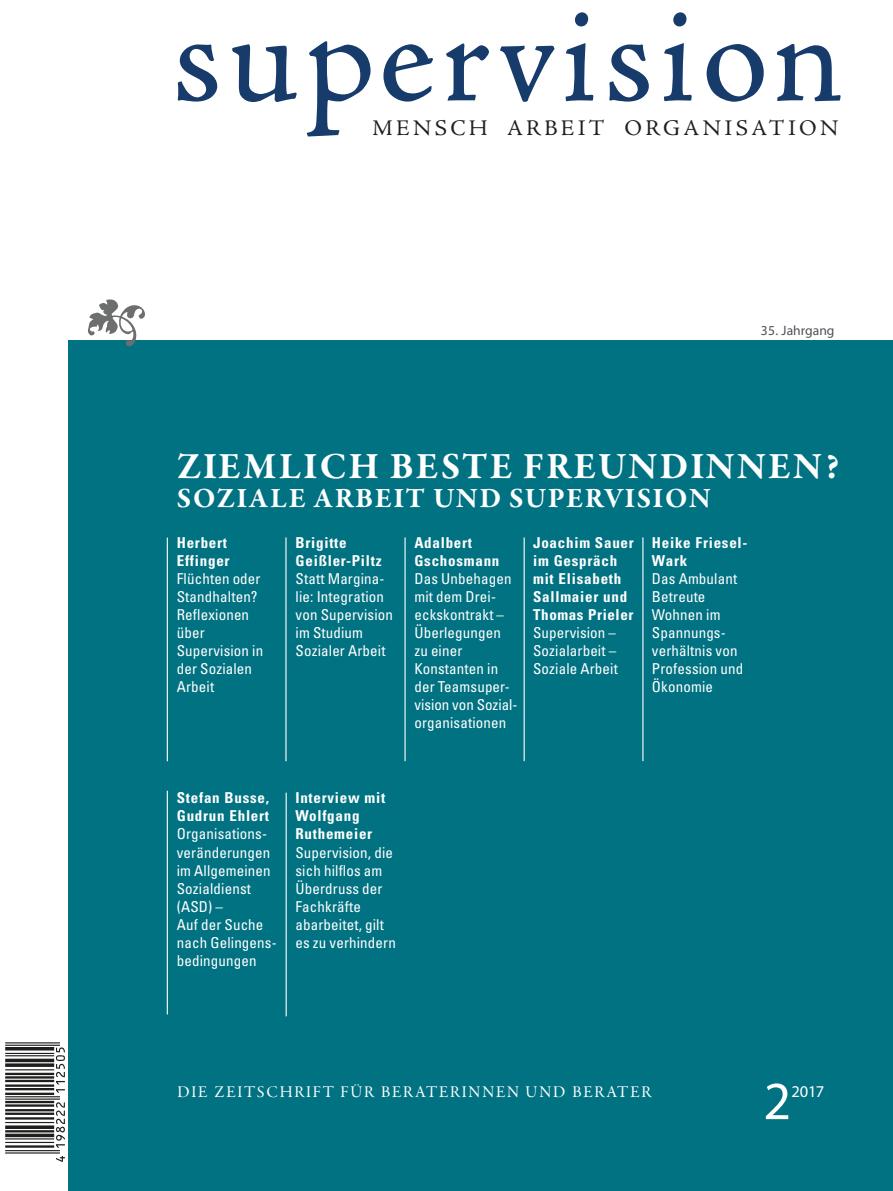
<style>
.page{position:relative;width:893px;height:1191px;background:#fff}
.page>*{position:absolute;margin:0;border:0;box-sizing:border-box;transform-origin:0 0}
.t1{font:140.7px "Adobe Jenson Pro";letter-spacing:.05em;color:#173c6c}
.t2{font:54px "Myriad Pro";color:#fff}
.t3{font:700 37.8px "Garamond Premr Pro";letter-spacing:.055em;color:#fff}
.t4{font:700 28.5px "Garamond Premr Pro";letter-spacing:.05em;color:#fff}
.t5{font:22.35px "Adobe Jenson Pro";letter-spacing:.15em;color:#1f1f1e}
.t6{font:16.5px "Garamond Premr Pro Subh";letter-spacing:.11em;color:#fff}
.t7{font:16.5px "Myriad Pro";color:#fff}
.t8{font:condensed 15px/18px "Univers";letter-spacing:.01em;color:#fff}
.t9{font:700 condensed 15px/18px "Univers";letter-spacing:.05em;color:#fff}
.t10{font:13.65px "Myriad Pro";color:#4d5156}
</style>
<div class="page">
<div style="left:68px;top:340px;width:825px;height:851px;background:#007282"></div>
<hr style="left:167px;top:537px;width:1px;height:224px;background:#fff">
<hr style="left:404px;top:537px;width:2px;height:224px;background:#fff">
<hr style="left:524px;top:537px;width:1px;height:224px;background:#fff">
<hr style="left:642px;top:537px;width:1px;height:224px;background:#fff">
<svg style="left:5px;top:1043px;width:58px;height:119px"></svg>
<hr style="left:5px;top:1042px;width:55px;height:1px;background:#1f1f1e">
<hr style="left:5px;top:1044px;width:55px;height:1px;background:#1f1f1e">
<hr style="left:5px;top:1047px;width:49px;height:3px;background:#1f1f1e">
<hr style="left:5px;top:1052px;width:49px;height:2px;background:#1f1f1e">
<hr style="left:5px;top:1055px;width:49px;height:1px;background:#1f1f1e">
<svg style="left:5px;top:1058px;width:49px;height:4px"></svg>
<svg style="left:5px;top:1063px;width:49px;height:4px"></svg>
<hr style="left:5px;top:1069px;width:49px;height:1px;background:#1f1f1e">
<hr style="left:5px;top:1072px;width:49px;height:3px;background:#1f1f1e">
<hr style="left:5px;top:1076px;width:49px;height:2px;background:#1f1f1e">
<hr style="left:5px;top:1079px;width:49px;height:3px;background:#1f1f1e">
<hr style="left:5px;top:1084px;width:49px;height:2px;background:#1f1f1e">
<hr style="left:5px;top:1088px;width:49px;height:2px;background:#1f1f1e">
<hr style="left:5px;top:1092px;width:49px;height:3px;background:#1f1f1e">
<hr style="left:5px;top:1096px;width:55px;height:1px;background:#1f1f1e">
<hr style="left:5px;top:1098px;width:55px;height:1px;background:#1f1f1e">
<hr style="left:5px;top:1100px;width:49px;height:3px;background:#1f1f1e">
<hr style="left:5px;top:1104px;width:49px;height:2px;background:#1f1f1e">
<hr style="left:5px;top:1109px;width:49px;height:2px;background:#1f1f1e">
<hr style="left:5px;top:1112px;width:49px;height:3px;background:#1f1f1e">
<hr style="left:5px;top:1117px;width:49px;height:2px;background:#1f1f1e">
<hr style="left:5px;top:1122px;width:49px;height:1px;background:#1f1f1e">
<svg style="left:5px;top:1125px;width:49px;height:4px"></svg>
<hr style="left:5px;top:1130px;width:49px;height:2px;background:#1f1f1e">
<svg style="left:5px;top:1133px;width:49px;height:4px"></svg>
<hr style="left:5px;top:1138px;width:49px;height:1px;background:#1f1f1e">
<hr style="left:5px;top:1141px;width:49px;height:2px;background:#1f1f1e">
<hr style="left:5px;top:1145px;width:49px;height:2px;background:#1f1f1e">
<hr style="left:5px;top:1150px;width:55px;height:1px;background:#1f1f1e">
<hr style="left:5px;top:1152px;width:55px;height:1px;background:#1f1f1e">
<svg style="left:56px;top:1047px;width:9px;height:114px"></svg>
<hr style="left:0;top:340px;width:1px;height:851px;background:#007282">
<hr style="left:167px;top:790px;width:1px;height:224px;background:#fff">
<hr style="left:286px;top:792px;width:1px;height:224px;background:#fff">
<hr style="left:285px;top:537px;width:2px;height:224px;background:#fff">
<h1 class="t1" style="left:172px;top:2px;width:673px">supervision</h1>
<h3 class="t5" style="left:372px;top:120px;width:467px">MENSCH ARBEIT ORGANISATION</h3>
<p class="t10" style="left:761px;top:325px;width:75px">35. Jahrgang</p>
<h3 class="t3" style="left:177px;top:451px;width:664px">ZIEMLICH BESTE FREUNDINNEN?</h3>
<h3 class="t4" style="left:177px;top:486px;width:535px">SOZIALE ARBEIT UND SUPERVISION</h3>
<p class="t9" style="left:177px;top:535px;width:54px">Herbert<br>Effinger</p>
<p class="t8" style="left:177px;top:571px;width:88px">Flüchten oder<br>Standhalten?<br>Reflexionen über<br>Supervision in der Sozialen<br>Arbeit</p>
<p class="t9" style="left:296px;top:535px;width:87px">Brigitte<br>Geißler-Piltz</p>
<p class="t8" style="left:296px;top:571px;width:99px">Statt Margina&shy;lie: Integration von Supervision im Studium<br>Sozialer Arbeit</p>
<p class="t9" style="left:414px;top:535px;width:87px">Adalbert<br>Gschosmann</p>
<p class="t8" style="left:414px;top:571px;width:105px">Das Unbehagen mit dem Drei&shy;eckskontrakt –<br>Überlegungen zu einer<br>Konstanten in der Teamsuper&shy;vision von Sozial&shy;organisationen</p>
<p class="t9" style="left:533px;top:535px;width:102px">Joachim Sauer im Gespräch mit Elisabeth<br>Sallmaier und<br>Thomas Prieler</p>
<p class="t8" style="left:533px;top:625px;width:86px">Supervision –<br>Sozialarbeit –<br>Soziale Arbeit</p>
<p class="t9" style="left:652px;top:535px;width:97px">Heike Friesel-<br>Wark</p>
<p class="t8" style="left:652px;top:571px;width:93px">Das Ambulant<br>Betreute<br>Wohnen im<br>Spannungs&shy;verhältnis von<br>Profession und<br>Ökonomie</p>
<p class="t9" style="left:177px;top:790px;width:94px">Stefan Busse,<br>Gudrun Ehlert</p>
<p class="t8" style="left:177px;top:826px;width:101px">Organisations&shy;veränderungen im Allgemeinen<br>Sozialdienst (ASD) –<br>Auf der Suche nach Gelingens&shy;bedingungen</p>
<p class="t9" style="left:295px;top:790px;width:91px">Interview mit<br>Wolfgang<br>Ruthemeier</p>
<p class="t8" style="left:295px;top:844px;width:102px">Supervision, die sich hilflos am<br>Überdruss der<br>Fachkräfte abarbeitet, gilt es zu verhindern</p>
<p class="t6" style="left:177px;top:1085px;width:475px">DIE ZEITSCHRIFT FÜR BERATERINNEN UND BERATER</p>
<h2 class="t2" style="left:763px;top:1080px;width:29px">2</h2>
<p class="t7" style="left:791px;top:1084px;width:35px">2017</p>
</div>
